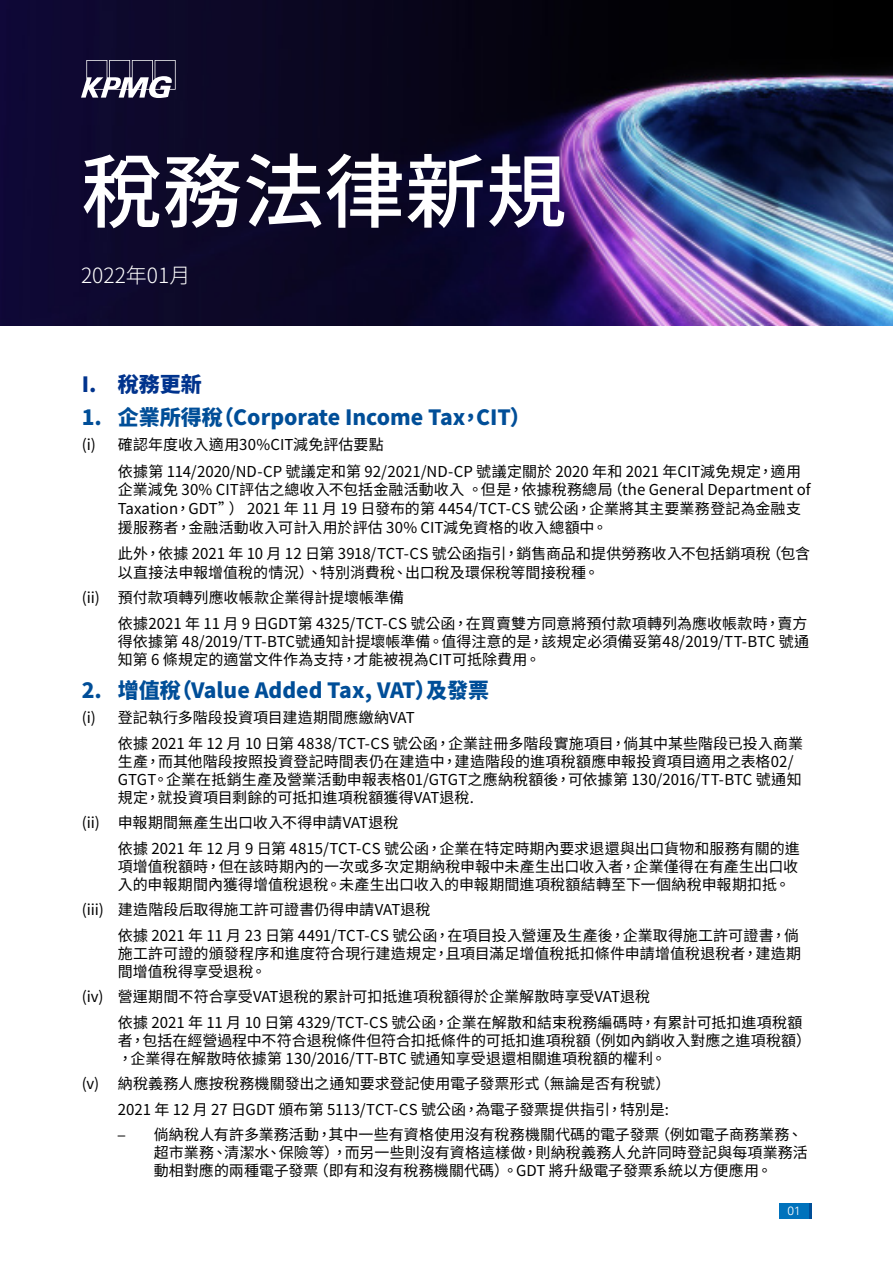
<style>
.page{position:relative;width:893px;height:1263px;background:#fff}
.page>*{position:absolute;margin:0;border:0;box-sizing:border-box;transform-origin:0 0}
.t1{font:500 81px "Noto Sans CJ Kjp";color:#fff}
.t2{font:900 21px "Noto Sans CJ Ktc";color:#004e98}
.t3{font:300 21px "Noto Sans CJ Ktc";color:#fff}
.t4{font:900 21px "Noto Sans CJ Ktc";color:#00338d}
.t5{font:15px/18px "Noto Sans CJ Ktc";letter-spacing:.005em;color:#000}
.t6{font:300 12px "VNI Univers 45";color:#fff}
.s1{font-family:"Univers 45";font-weight:300}
</style>
<div class="page">
<img style="left:0;top:0;width:893px;height:326px">
<svg style="left:81px;top:60px;width:95px;height:38px"></svg>
<div style="left:782px;top:1203px;width:30px;height:15px;background:#004e98"></div>
<div style="left:779px;top:1203px;width:30px;height:15px;background:#0072bc"></div>
<h1 class="t1" style="left:81px;top:146px;width:487px">稅務法律新規</h1>
<h2 class="t3" style="left:81px;top:263px;width:111px">2022年01月</h2>
<h2 class="t4" style="left:82px;top:373px;width:121px">I. 稅務更新</h2>
<h2 class="t2" style="left:82px;top:405px;width:451px">1. 企業所得稅（Corporate Income Tax，CIT）</h2>
<p class="t5" style="left:118px;top:432px;width:685px;line-height:26.2px;text-indent:-36px">(i) 確認年度收入適用30%CIT減免評估要點<br>依據第 114/2020/ND-CP 號議定和第 92/2021/ND-CP 號議定關於 2020 年和 2021 年CIT減免規定，適用</p>
<p class="t5" style="left:118px;top:481px;width:694px;line-height:18.8px">企業減免 30% CIT評估之總收入不包括金融活動收入。但是，依據稅務總局（the General Department of<br>Taxation，GDT”） 2021 年 11 月 19 日發布的第 4454/TCT-CS 號公函，企業將其主要業務登記為金融支援服務者，金融活動收入可計入用於評估 30% CIT減免資格的收入總額中。</p>
<p class="t5" style="left:118px;top:545px;width:694px;line-height:18.8px">此外，依據 2021 年 10 月 12 日第 3918/TCT-CS 號公函指引，銷售商品和提供勞務收入不包括銷項稅（包含以直接法申報增值稅的情況）、特別消費稅、出口稅及環保稅等間接稅種。</p>
<p class="t5" style="left:118px;top:585px;width:691px;line-height:25.5px;text-indent:-36px">(ii) 預付款項轉列應收帳款企業得計提壞帳準備<br>依據2021 年 11 月 9 日GDT第 4325/TCT-CS 號公函，在買賣雙方同意將預付款項轉列為應收帳款時，賣方</p>
<p class="t5" style="left:118px;top:633px;width:693px">得依據第 48/2019/TT-BTC號通知計提壞帳準備。值得注意的是，該規定必須備妥第48/2019/TT-BTC 號通知第 6 條規定的適當文件作為支持，才能被視為CIT可抵除費用。</p>
<h2 class="t2" style="left:82px;top:678px;width:409px">2. 增值稅（Value Added Tax, VAT）及發票</h2>
<p class="t5" style="left:118px;top:705px;width:687px;line-height:25.5px;text-indent:-36px">(i) 登記執行多階段投資項目建造期間應繳納VAT<br>依據 2021 年 12 月 10 日第 4838/TCT-CS 號公函，企業註冊多階段實施項目，倘其中某些階段已投入商業</p>
<p class="t5" style="left:118px;top:752px;width:685px">生產，而其他階段按照投資登記時間表仍在建造中，建造階段的進項稅額應申報投資項目適用之表格02/<br>GTGT。企業在抵銷生產及營業活動申報表格01/GTGT之應納稅額後，可依據第 130/2016/TT-BTC 號通知規定，就投資項目剩餘的可抵扣進項稅額獲得VAT退稅.</p>
<p class="t5" style="left:118px;top:810px;width:684px;line-height:25.5px;text-indent:-36px">(ii) 申報期間無產生出口收入不得申請VAT退稅<br>依據 2021 年 12 月 9 日第 4815/TCT-CS 號公函，企業在特定時期內要求退還與出口貨物和服務有關的進</p>
<p class="t5" style="left:118px;top:857px;width:682px">項增值稅額時，但在該時期內的一次或多次定期納稅申報中未產生出口收入者，企業僅得在有產生出口收入的申報期間內獲得增值稅退稅。未產生出口收入的申報期間進項稅額結轉至下一個納稅申報期扣抵。</p>
<p class="t5" style="left:118px;top:897px;width:683px;line-height:25.5px;text-indent:-36px">(iii) 建造階段后取得施工許可證書仍得申請VAT退稅<br>依據 2021 年 11 月 23 日第 4491/TCT-CS 號公函，在項目投入營運及生產後，企業取得施工許可證書，倘</p>
<p class="t5" style="left:118px;top:944px;width:685px">施工許可證的頒發程序和進度符合現行建造規定，且項目滿足增值稅抵扣條件申請增值稅退稅者，建造期間增值稅得享受退稅。</p>
<p class="t5" style="left:118px;top:984px;width:686px;line-height:25.5px;text-indent:-36px">(iv) 營運期間不符合享受VAT退稅的累計可扣抵進項稅額得於企業解散時享受VAT退稅<br>依據 2021 年 11 月 10 日第 4329/TCT-CS 號公函，企業在解散和結束稅務編碼時，有累計可抵扣進項稅額</p>
<p class="t5" style="left:118px;top:1031px;width:695px">者，包括在經營過程中不符合退稅條件但符合扣抵條件的可抵扣進項稅額（例如內銷收入對應之進項稅額），企業得在解散時依據第 130/2016/TT-BTC 號通知享受退還相關進項稅額的權利。</p>
<p class="t5" style="left:82px;top:1071px;width:590px;line-height:25.5px;text-align:right">(v) 納稅義務人應按稅務機關發出之通知要求登記使用電子發票形式（無論是否有稅號）<br>2021 年 12 月 27 日GDT 頒布第 5113/TCT-CS 號公函，為電子發票提供指引，特別是:</p>
<p class="t5" style="left:154px;top:1126px;width:656px;text-indent:-36px"><span class="s1">–</span> 倘納稅人有許多業務活動，其中一些有資格使用沒有稅務機關代碼的電子發票（例如電子商務業務、超市業務、清潔水、保險等），而另一些則沒有資格這樣做，則納稅義務人允許同時登記與每項業務活動相對應的兩種電子發票（即有和沒有稅務機關代碼）。GDT 將升級電子發票系統以方便應用。</p>
<p class="t6" style="left:787px;top:1202px;width:15px">01</p>
</div>
